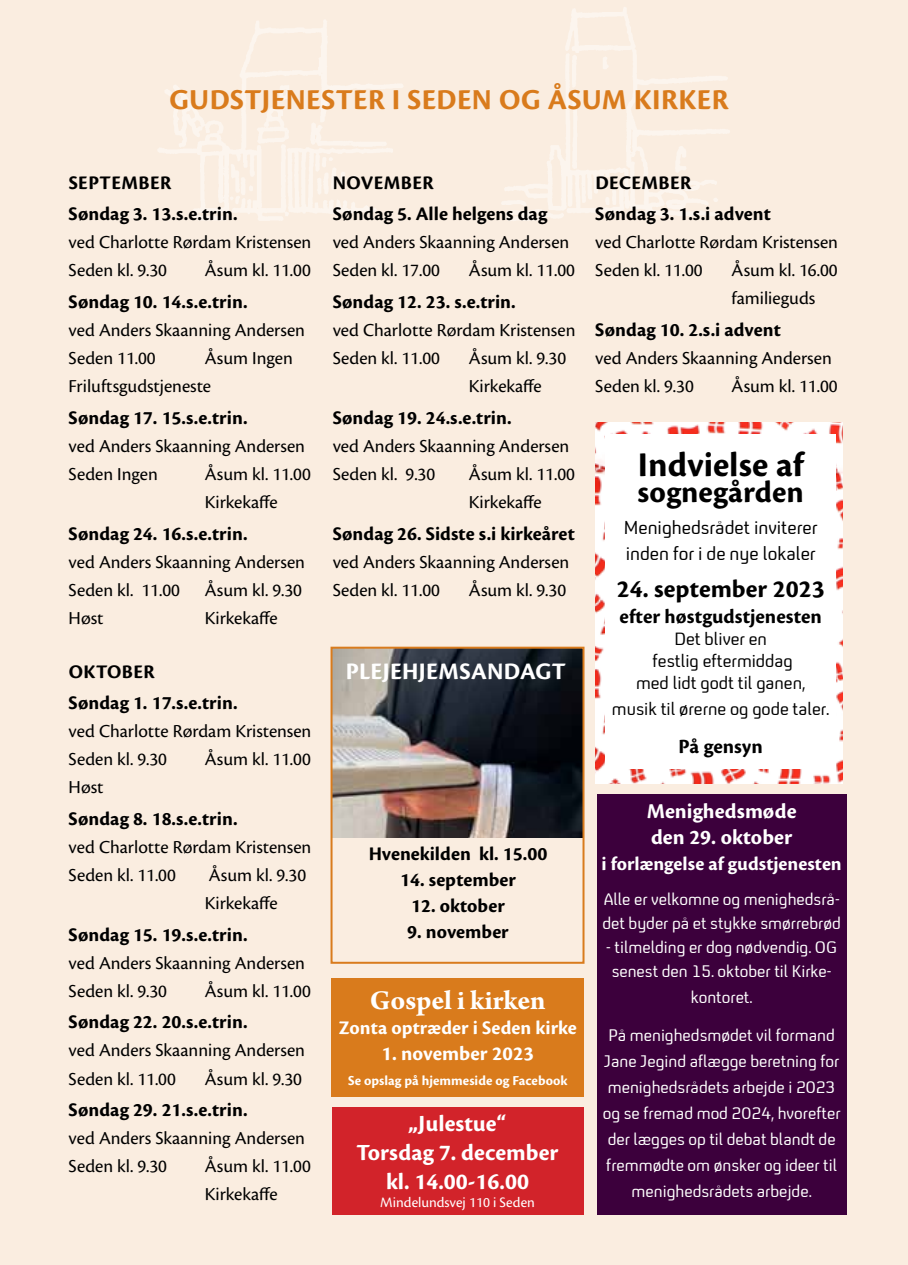
<style>
.page{position:relative;width:908px;height:1265px;background:#fff}
.page>*{position:absolute;margin:0;border:0;box-sizing:border-box;transform-origin:0 0}
.t1{font:700 36px "Cronos Pro";letter-spacing:.005em;color:#000}
.t2{font:700 32px "Cronos Pro";color:#000}
.t3{font:700 30px "Cronos Pro";letter-spacing:.015em;color:#d97b1c}
.t4{font:700 28.8px "Arno Pro";color:#fff}
.t5{font:700 26px "Cronos Pro";color:#000}
.t6{font:700 24.6px "Cronos Pro";letter-spacing:.015em;color:#fff}
.t7{font:700 24px/28.8px "Cronos Pro";color:#fff;text-align:center}
.t8{font:700 22px/26px "Cronos Pro";letter-spacing:.005em;color:#fff}
.t9{font:700 21px "Cronos Pro";letter-spacing:.005em;color:#000}
.t10{font:700 21px "Cronos Pro";color:#fff}
.t11{font:700 20px/31.6px "Cronos Pro";letter-spacing:.005em;color:#000}
.t12{font:700 20px "Cronos Pro";letter-spacing:.005em;color:#fff}
.t13{font:19px/28px "Cronos Pro";color:#000}
.t14{font:19px/26px "Like BBC4";color:#000}
.t15{font:18px/22px "Like BBC4";color:#000;text-align:center}
.t16{font:17px/26px "Like BBC4";color:#fff;text-align:center}
.t17{font:15px "Cronos Pro";color:#fff}
.t18{font:700 14.2px "Cronos Pro";color:#fff}
</style>
<div class="page">
<div style="left:0;top:0;width:907px;height:1264px;background:#faede0"></div>
<img style="left:158px;top:7px;width:572px;height:214px">
<img style="left:595px;top:422px;width:247px;height:361px">
<img style="left:333px;top:649px;width:248px;height:188px">
<div style="left:330px;top:646px;width:254px;height:317px;border:2px solid #d97b1c"></div>
<div style="left:605px;top:434px;width:230px;height:334px;background:#fff"></div>
<div style="left:331px;top:978px;width:252px;height:118px;background:#d97b1c"></div>
<div style="left:332px;top:1106px;width:251px;height:108px;background:#d2232a"></div>
<div style="left:596px;top:794px;width:250px;height:420px;background:#3c003c"></div>
<h3 class="t3" style="left:169px;top:82px;width:554px">Gudstjenester i Seden og Åsum kirker</h3>
<p class="t11" style="left:69px;top:167px;width:170px">September<br>Søndag 3. 13.s.e.trin.</p>
<p class="t13" style="left:69px;top:228px;width:244px">ved Charlotte Rørdam Kristensen<br>Seden kl. 9.30 Å</p>
<p class="t13" style="left:217px;top:256px;width:95px">sum kl. 11.00</p>
<p class="t11" style="left:69px;top:286px;width:180px">Søndag 10. 14.s.e.trin.</p>
<p class="t13" style="left:69px;top:316px;width:238px">ved Anders Skaanning Andersen<br>Seden 11.00 Å</p>
<p class="t13" style="left:217px;top:344px;width:77px">sum Ingen</p>
<p class="t13" style="left:69px;top:372px;width:144px">Friluftsgudstjeneste</p>
<p class="t11" style="left:69px;top:402px;width:180px">Søndag 17. 15.s.e.trin.</p>
<p class="t13" style="left:69px;top:432px;width:238px">ved Anders Skaanning Andersen<br>Seden Ingen Å</p>
<p class="t13" style="left:205px;top:460px;width:108px;text-indent:12px">sum kl. 11.00<br>Kirkekaffe</p>
<p class="t11" style="left:69px;top:517px;width:180px">Søndag 24. 16.s.e.trin.</p>
<p class="t13" style="left:69px;top:547px;width:238px">ved Anders Skaanning Andersen<br>Seden kl. 11.00 Åsum kl. 9.30<br>Høst</p>
<p class="t13" style="left:205px;top:603px;width:74px">Kirkekaffe</p>
<p class="t11" style="left:69px;top:655px;width:170px">Oktober<br>Søndag 1. 17.s.e.trin.</p>
<p class="t13" style="left:69px;top:717px;width:244px;text-align:justify">ved Charlotte Rørdam Kristensen Seden kl. 9.30 Åsum kl. 11.00<br>Høst</p>
<p class="t11" style="left:69px;top:803px;width:170px">Søndag 8. 18.s.e.trin.</p>
<p class="t13" style="left:69px;top:833px;width:244px">ved Charlotte Rørdam Kristensen<br>Seden kl. 11.00</p>
<p class="t13" style="left:205px;top:861px;width:103px">Åsum kl. 9.30<br>Kirkekaffe</p>
<p class="t11" style="left:69px;top:918px;width:180px">Søndag 15. 19.s.e.trin.</p>
<p class="t13" style="left:69px;top:948px;width:238px">ved Anders Skaanning Andersen<br>Seden kl. 9.30 Å</p>
<p class="t13" style="left:217px;top:976px;width:95px">sum kl. 11.00</p>
<p class="t11" style="left:69px;top:1006px;width:180px">Søndag 22. 20.s.e.trin.</p>
<p class="t13" style="left:69px;top:1036px;width:238px">ved Anders Skaanning Andersen<br>Seden kl. 11.00 Åsum kl. 9.30</p>
<p class="t11" style="left:69px;top:1094px;width:180px">Søndag 29. 21.s.e.trin.</p>
<p class="t13" style="left:69px;top:1124px;width:238px">ved Anders Skaanning Andersen<br>Seden kl. 9.30 Å</p>
<p class="t13" style="left:205px;top:1152px;width:108px;text-indent:12px">sum kl. 11.00<br>Kirkekaffe</p>
<p class="t11" style="left:332px;top:167px;width:216px">November<br>Søndag 5. Alle helgens dag</p>
<p class="t13" style="left:332px;top:228px;width:238px">ved Anders Skaanning Andersen<br>Seden kl. 17.00 Å</p>
<p class="t13" style="left:481px;top:256px;width:95px">sum kl. 11.00</p>
<p class="t11" style="left:332px;top:286px;width:184px">Søndag 12. 23. s.e.trin.</p>
<p class="t13" style="left:332px;top:316px;width:244px">ved Charlotte Rørdam Kristensen</p>
<p class="t13" style="left:332px;top:344px;width:235px">Seden kl. 11.00 Åsum kl. 9.30</p>
<p class="t13" style="left:468px;top:372px;width:74px">Kirkekaffe</p>
<p class="t11" style="left:332px;top:402px;width:180px">Søndag 19. 24.s.e.trin.</p>
<p class="t13" style="left:332px;top:432px;width:238px">ved Anders Skaanning Andersen<br>Seden kl. 9.30 Å</p>
<p class="t13" style="left:468px;top:460px;width:108px;text-indent:12px">sum kl. 11.00<br>Kirkekaffe</p>
<p class="t11" style="left:332px;top:517px;width:243px">Søndag 26. Sidste s.i kirkeåret</p>
<p class="t13" style="left:332px;top:547px;width:238px">ved Anders Skaanning Andersen<br>Seden kl. 11.00 Åsum kl. 9.30</p>
<p class="t6" style="left:346px;top:657px;width:221px">Plejehjemsandagt</p>
<p class="t11" style="left:368px;top:838px;width:180px">Hvenekilden kl. 15.00</p>
<p class="t11" style="left:400px;top:864px;width:117px">14. september</p>
<p class="t11" style="left:411px;top:890px;width:95px">12. oktober</p>
<p class="t11" style="left:407px;top:916px;width:103px">9. november</p>
<h3 class="t4" style="left:370px;top:983px;width:177px">Gospel i kirken</h3>
<p class="t12" style="left:338px;top:1016px;width:239px">Zonta optræder i Seden kirke</p>
<p class="t10" style="left:381px;top:1040px;width:154px">1. november 2023</p>
<p class="t18" style="left:348px;top:1072px;width:221px">Se opslag på hjemmeside og Facebook</p>
<p class="t7" style="left:356px;top:1109px;width:203px">„Julestue“<br>Torsdag 7. december kl. 14.00-16.00</p>
<p class="t17" style="left:380px;top:1193px;width:156px">Mindelundsvej 110 i Seden</p>
<p class="t11" style="left:595px;top:167px;width:177px">December<br>Søndag 3. 1.s.i advent</p>
<p class="t13" style="left:595px;top:228px;width:244px">ved Charlotte Rørdam Kristensen</p>
<p class="t13" style="left:595px;top:256px;width:244px">Seden kl. 11.00 Åsum kl. 16.00</p>
<p class="t13" style="left:731px;top:284px;width:85px">familieguds</p>
<p class="t11" style="left:595px;top:314px;width:187px">Søndag 10. 2.s.i advent</p>
<p class="t13" style="left:595px;top:344px;width:238px">ved Anders Skaanning Andersen<br>Seden kl. 9.30 Å</p>
<p class="t13" style="left:743px;top:372px;width:95px">sum kl. 11.00</p>
<h1 class="t1" style="left:637px;top:444px;width:167px">Indvielse af</h1>
<h2 class="t2" style="left:637px;top:474px;width:168px">sognegården</h2>
<p class="t14" style="left:623px;top:515px;width:195px">Menighedsrådet inviterer inden for i de nye lokaler</p>
<h3 class="t5" style="left:616px;top:574px;width:209px">24. september 2023</h3>
<p class="t9" style="left:619px;top:604px;width:204px">efter høstgudstjenesten</p>
<p class="t15" style="left:635px;top:628px;width:171px">Det bliver en<br>festlig eftermiddag med lidt godt til ganen,</p>
<p class="t15" style="left:611px;top:698px;width:219px">musik til ørerne og gode taler.</p>
<p class="t9" style="left:678px;top:734px;width:86px">På gensyn</p>
<p class="t8" style="left:646px;top:798px;width:151px">Menighedsmøde den 29. oktober</p>
<p class="t12" style="left:601px;top:852px;width:242px">i forlængelse af gudstjenesten</p>
<p class="t16" style="left:602px;top:887px;width:240px;line-height:24px;text-align:left">Alle er velkomne og menighedsrå&shy;det byder på et stykke smørrebrød</p>
<p class="t16" style="left:606px;top:935px;width:232px;line-height:24px">- tilmelding er dog nødvendig. OG senest den 15. oktober til Kirke-</p>
<p class="t16" style="left:608px;top:979px;width:228px;line-height:37.4px">kontoret.<br>På menighedsmødet vil formand</p>
<p class="t16" style="left:602px;top:1048px;width:239px">Jane Jegind aflægge beretning for menighedsrådets arbejde i 2023 og se fremad mod 2024, hvorefter der lægges op til debat blandt de fremmødte om ønsker og ideer til menighedsrådets arbejde.</p>
</div>
